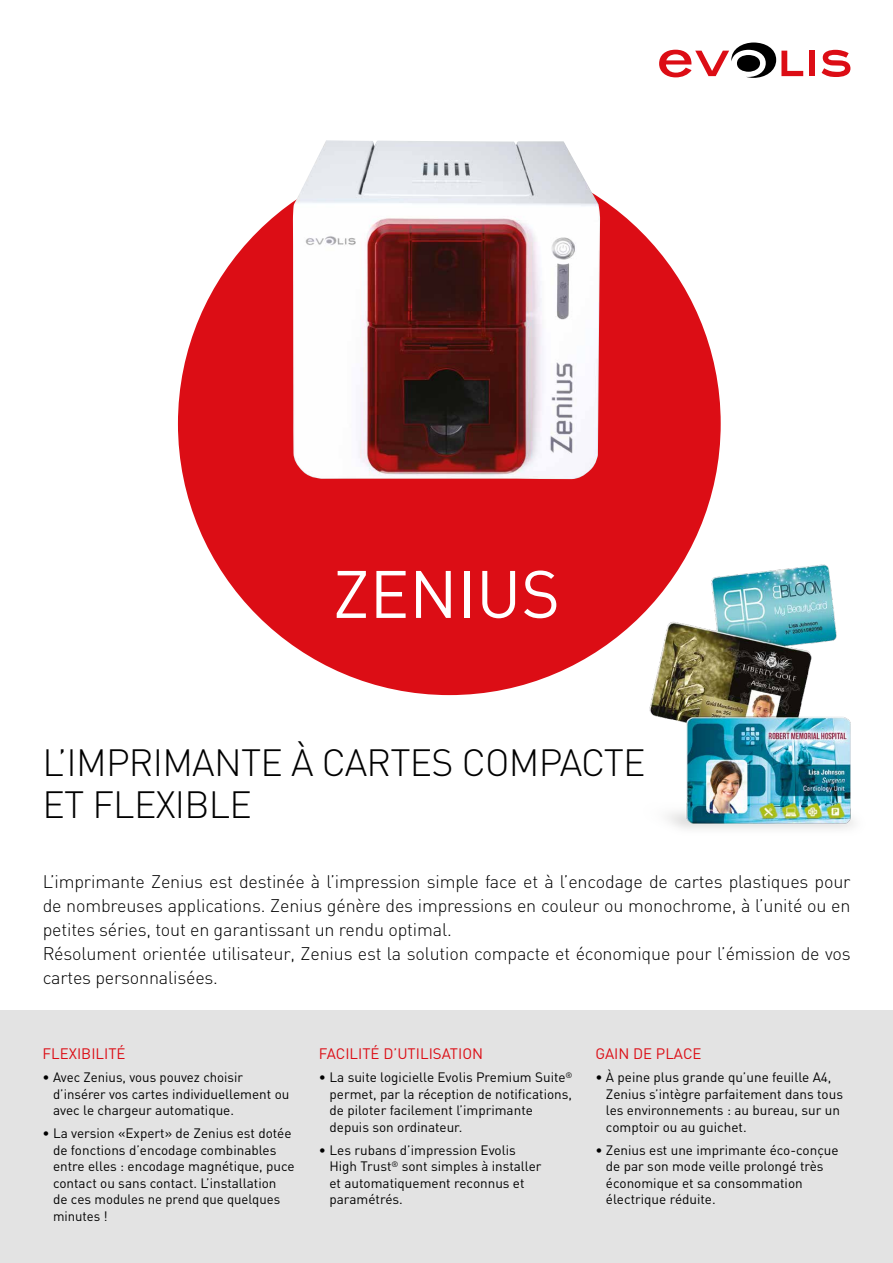
<style>
.page{position:relative;width:893px;height:1263px;background:#fff}
.page>*{position:absolute;margin:0;border:0;box-sizing:border-box;transform-origin:0 0}
.t1{font:66px "DINOT";color:#fff}
.t2{font:300 37.5px/42px "DIN";letter-spacing:-.02em;color:#000}
.t3{font:300 18px/24px "DIN";letter-spacing:-.01em;color:#000}
.t4{font:15px "DINOT";color:#dc0d15}
.t5{font:13.5px/16.5px "DINOT";color:#000}
</style>
<div class="page">
<div style="left:178px;top:152px;width:543px;height:543px;background:#dc0d15;border-radius:50%"></div>
<div style="left:0;top:1010px;width:893px;height:253px;background:#e3e3e3"></div>
<div style="left:809px;top:51px;width:6px;height:25px;background:#dc0d15"></div>
<svg style="left:822px;top:50px;width:28px;height:27px"></svg>
<svg style="left:659px;top:43px;width:144px;height:35px"></svg>
<img style="left:621px;top:548px;width:233px;height:281px">
<img style="left:293px;top:140px;width:307px;height:339px">
<h1 class="t1" style="left:333px;top:553px;width:229px">ZENIUS</h1>
<h2 class="t2" style="left:43px;top:741px;width:605px">L’IMPRIMANTE À CARTES COMPACTE<br>ET FLEXIBLE</h2>
<p class="t3" style="left:43px;top:870px;width:809px">L’imprimante Zenius est destinée à l’impression simple face et à l’encodage de cartes plastiques pour de nombreuses applications. Zenius génère des impressions en couleur ou monochrome, à l’unité ou en petites séries, tout en garantissant un rendu optimal.<br>Résolument orientée utilisateur, Zenius est la solution compacte et économique pour l’émission de vos cartes personnalisées.</p>
<p class="t4" style="left:43px;top:1044px;width:85px">FLEXIBILITÉ</p>
<p class="t5" style="left:53px;top:1069px;width:238px;text-indent:-11px">• Avec Zenius, vous pouvez choisir d’insérer vos cartes individuellement ou avec le chargeur automatique.</p>
<p class="t5" style="left:53px;top:1125px;width:243px;text-indent:-11px">• La version «Expert» de Zenius est dotée de fonctions d’encodage combinables entre elles : encodage magnétique, puce contact ou sans contact. L’installation<br>de ces modules ne prend que quelques minutes !</p>
<p class="t4" style="left:319px;top:1044px;width:166px">FACILITÉ D’UTILISATION</p>
<p class="t5" style="left:329px;top:1069px;width:245px;text-indent:-11px">• La suite logicielle Evolis Premium Suite<sup>® </sup>permet, par la réception de notifications, de piloter facilement l’imprimante depuis son ordinateur.</p>
<p class="t5" style="left:329px;top:1141px;width:214px;text-indent:-11px">• Les rubans d’impression Evolis<br>High Trust<sup>®</sup> sont simples à installer et automatiquement reconnus et paramétrés.</p>
<p class="t4" style="left:595px;top:1044px;width:108px">GAIN DE PLACE</p>
<p class="t5" style="left:606px;top:1069px;width:239px;text-indent:-11px">• À peine plus grande qu’une feuille A4, Zenius s’intègre parfaitement dans tous les environnements : au bureau, sur un comptoir ou au guichet.</p>
<p class="t5" style="left:606px;top:1141px;width:234px;text-indent:-11px">• Zenius est une imprimante éco-conçue de par son mode veille prolongé très économique et sa consommation électrique réduite.</p>
</div>
